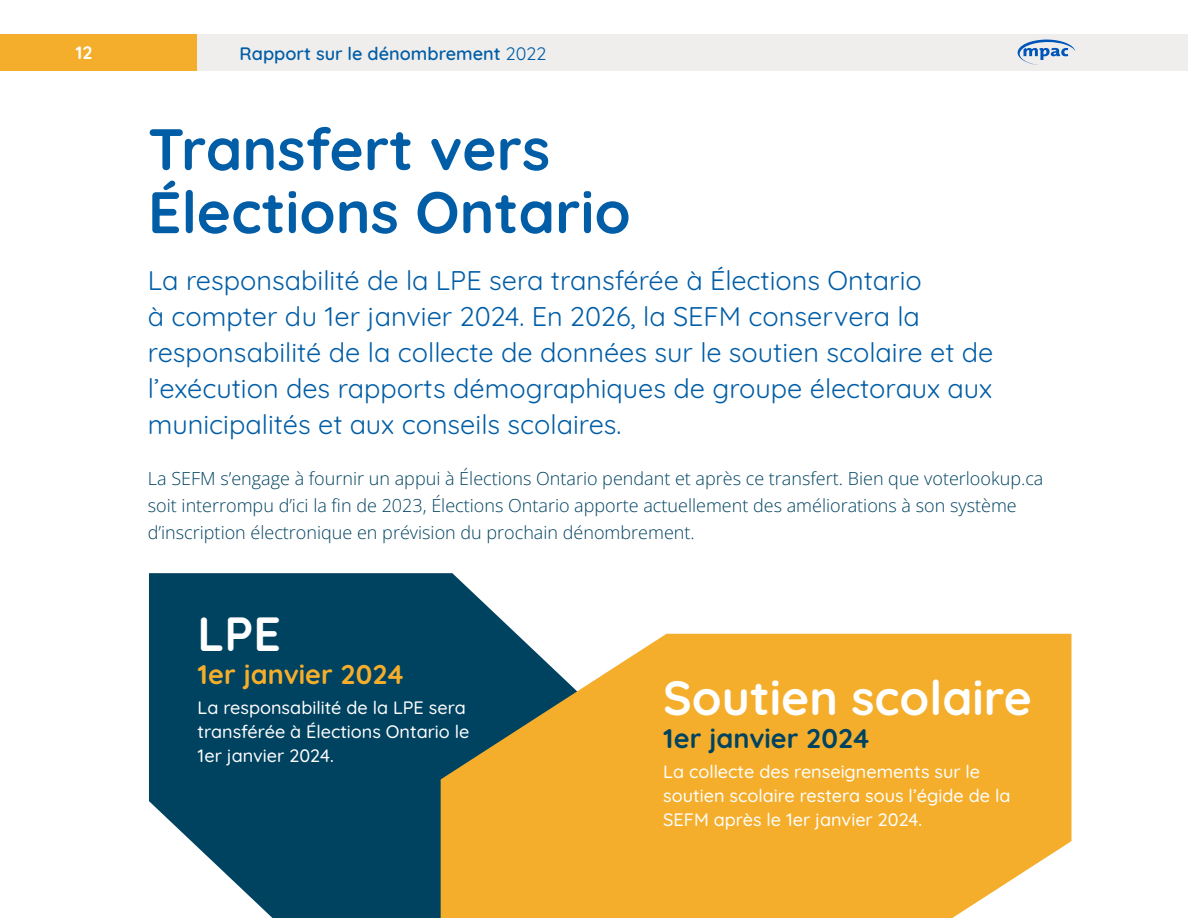
<style>
.page{position:relative;width:1188px;height:918px;background:#fff}
.page>*{position:absolute;margin:0;border:0;box-sizing:border-box;transform-origin:0 0}
.t1{font:700 58.5px/63px "Quicksand";color:#005da6}
.t2{font:700 48px "Quicksand";color:#fff}
.Paragraph{font:27px/36px "Quicksand";color:#005da6}
.t3{font:700 27px "Quicksand";color:#f5ae2b}
.t4{font:700 27px "Quicksand";color:#004361}
.Paragraph-2{font:300 18px/27px "Open Sans";color:#004361}
.t5{font:500 18px/24px "Quicksand";color:#fff}
.t6{font:600 18px "Quicksand";color:#005da6}
.t7{font:700 18px "Quicksand";color:#fff}
.s1{font-weight:400}
</style>
<div class="page">
<div style="left:0;top:34px;width:196px;height:37px;background:#f5ae2b"></div>
<div style="left:197px;top:34px;width:991px;height:37px;background:#efeeed"></div>
<svg style="left:1018px;top:40px;width:57px;height:25px"></svg>
<svg style="left:149px;top:573px;width:368px;height:345px;fill:#004361"></svg>
<svg style="left:441px;top:634px;width:630px;height:284px;fill:#f5ae2b"></svg>
<p class="t7" style="left:75px;top:39px;width:19px">12</p>
<p class="t6" style="left:240px;top:39px;width:308px">Rapport sur le dénombrement <span class="s1">2022</span></p>
<p class="t1" style="left:148px;top:112px;width:484px">Transfert vers<br>Élections Ontario</p>
<p class="Paragraph" style="left:148px;top:260px;width:847px">La responsabilité de la LPE sera transférée à Élections Ontario<br>à compter du 1er janvier 2024. En 2026, la SEFM conservera la responsabilité de la collecte de données sur le soutien scolaire et de l’exécution des rapports démographiques de groupe électoraux aux municipalités et aux conseils scolaires.</p>
<p class="Paragraph-2" style="left:148px;top:464px;width:897px">La SEFM s’engage à fournir un appui à Élections Ontario pendant et après ce transfert. Bien que voterlookup.ca soit interrompu d’ici la fin de 2023, Élections Ontario apporte actuellement des améliorations à son système d’inscription électronique en prévision du prochain dénombrement.</p>
<p class="t2" style="left:198px;top:597px;width:85px">LPE</p>
<p class="t3" style="left:198px;top:654px;width:207px">1er janvier 2024</p>
<p class="t5" style="left:198px;top:694px;width:273px">La responsabilité de la LPE sera transférée à Élections Ontario le<br>1er janvier 2024.</p>
<p class="t2" style="left:663px;top:661px;width:370px">Soutien scolaire</p>
<p class="t4" style="left:663px;top:718px;width:207px">1er janvier 2024</p>
<p class="t5" style="left:663px;top:758px;width:349px">La collecte des renseignements sur le soutien scolaire restera sous l’égide de la<br>SEFM après le 1er janvier 2024.</p>
</div>
